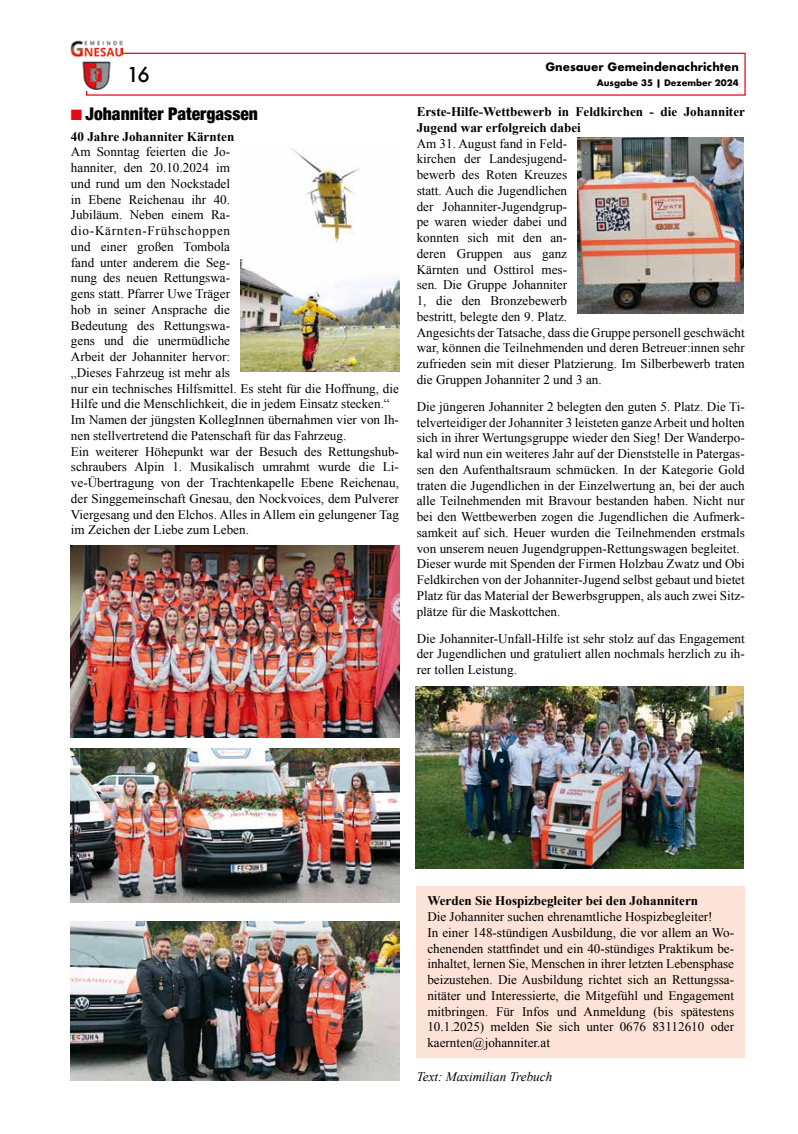
<style>
.page{position:relative;width:798px;height:1134px;background:#fff}
.page>*{position:absolute;margin:0;border:0;box-sizing:border-box;transform-origin:0 0}
.t1{font:500 20px "Futura";color:#000}
.t2{font:900 condensed 17.5px "Helvetica Neue";color:#000}
.t3{font:13.12px/15.8px "Times New Roman";color:#000}
.t4{font:700 13.12px/15.8px "Times New Roman";color:#000}
.t5{font:italic 13.12px "Times New Roman";color:#000}
.t6{font:700 11.25px "Futura";color:#000}
.t7{font:700 8.75px "Futura";color:#000}
.s1{color:#e30a16}
</style>
<div class="page">
<div style="left:86px;top:53px;width:659px;height:43px;border:1px solid #e30a16"></div>
<div style="left:65px;top:39px;width:58px;height:52px;background:#fff"></div>
<img style="left:70px;top:40px;width:53px;height:50px">
<img style="left:71px;top:921px;width:328px;height:160px">
<img style="left:241px;top:149px;width:158px;height:223px">
<img style="left:71px;top:546px;width:328px;height:191px">
<img style="left:71px;top:749px;width:328px;height:153px">
<div style="left:416px;top:886px;width:328px;height:172px;background:#fde3d7"></div>
<img style="left:415px;top:686px;width:328px;height:182px">
<img style="left:577px;top:138px;width:166px;height:175px">
<h1 class="t1" style="left:127px;top:61px;width:24px">16</h1>
<h2 class="t2" style="left:71px;top:99px;width:188px"><span class="s1">■</span> Johanniter Patergassen</h2>
<p class="t4" style="left:71px;top:128px;width:165px">40 Jahre Johanniter Kärnten</p>
<p class="t3" style="left:71px;top:144px;width:329px">Am Sonntag feierten die Jo-<br>hanniter, den 20.10.2024 im<br>und rund um den Nockstadel<br>in Ebene Reichenau ihr 40.<br>Jubiläum. Neben einem Ra-<br>dio-Kärnten-Frühschoppen<br>und einer großen Tombola<br>fand unter anderem die Seg-<br>nung des neuen Rettungswa-<br>gens statt. Pfarrer Uwe Träger<br>hob in seiner Ansprache die<br>Bedeutung des Rettungswa-<br>gens und die unermüdliche<br>Arbeit der Johanniter hervor:<br>„Dieses Fahrzeug ist mehr als<br>nur ein technisches Hilfsmittel. Es steht für die Hoffnung, die Hilfe und die Menschlichkeit, die in jedem Einsatz stecken.“ Im Namen der jüngsten KollegInnen übernahmen vier von Ih&shy;nen stellvertretend die Patenschaft für das Fahrzeug.<br>Ein weiterer Höhepunkt war der Besuch des Rettungshub&shy;schraubers Alpin 1. Musikalisch umrahmt wurde die Li&shy;ve-Übertragung von der Trachtenkapelle Ebene Reichenau, der Singgemeinschaft Gnesau, den Nockvoices, dem Pulverer Viergesang und den Elchos. Alles in Allem ein gelungener Tag im Zeichen der Liebe zum Leben.</p>
<p class="t6" style="left:545px;top:59px;width:195px">Gnesauer Gemeindenachrichten</p>
<p class="t7" style="left:596px;top:76px;width:144px">Ausgabe 35 | Dezember 2024</p>
<p class="t4" style="left:416px;top:103px;width:329px">Erste-Hilfe-Wettbewerb in Feldkirchen - die Johanniter<br>Jugend war erfolgreich dabei</p>
<p class="t3" style="left:416px;top:135px;width:329px">Am 31. August fand in Feld-<br>kirchen der Landesjugend-<br>bewerb des Roten Kreuzes<br>statt. Auch die Jugendlichen<br>der Johanniter-Jugendgrup-<br>pe waren wieder dabei und<br>konnten sich mit den an-<br>deren Gruppen aus ganz<br>Kärnten und Osttirol mes-<br>sen. Die Gruppe Johanniter<br>1, die den Bronzebewerb<br>bestritt, belegte den 9. Platz.<br>Angesichts der Tatsache, dass die Gruppe personell geschwächt war, können die Teilnehmenden und deren Betreuer:innen sehr zufrieden sein mit dieser Platzierung. Im Silberbewerb traten die Gruppen Johanniter 2 und 3 an.</p>
<p class="t3" style="left:416px;top:398px;width:329px">Die jüngeren Johanniter 2 belegten den guten 5. Platz. Die Ti&shy;telverteidiger der Johanniter 3 leisteten ganze Arbeit und holten sich in ihrer Wertungsgruppe wieder den Sieg! Der Wanderpo&shy;kal wird nun ein weiteres Jahr auf der Dienststelle in Patergas&shy;sen den Aufenthaltsraum schmücken. In der Kategorie Gold traten die Jugendlichen in der Einzelwertung an, bei der auch alle Teilnehmenden mit Bravour bestanden haben. Nicht nur bei den Wettbewerben zogen die Jugendlichen die Aufmerk&shy;samkeit auf sich. Heuer wurden die Teilnehmenden erstmals von unserem neuen Jugendgruppen-Rettungswagen begleitet.<br>Dieser wurde mit Spenden der Firmen Holzbau Zwatz und Obi Feldkirchen von der Johanniter-Jugend selbst gebaut und bietet Platz für das Material der Bewerbsgruppen, als auch zwei Sitz&shy;plätze für die Maskottchen.</p>
<p class="t3" style="left:416px;top:630px;width:329px;text-align:justify">Die Johanniter-Unfall-Hilfe ist sehr stolz auf das Engagement der Jugendlichen und gratuliert allen nochmals herzlich zu ih&shy;rer tollen Leistung.</p>
<p class="t4" style="left:427px;top:893px;width:272px">Werden Sie Hospizbegleiter bei den Johannitern</p>
<p class="t3" style="left:427px;top:908px;width:308px">Die Johanniter suchen ehrenamtliche Hospizbegleiter!<br>In einer 148-stündigen Ausbildung, die vor allem an Wo&shy;chenenden stattfindet und ein 40-stündiges Praktikum be&shy;inhaltet, lernen Sie, Menschen in ihrer letzten Lebensphase beizustehen. Die Ausbildung richtet sich an Rettungssa&shy;nitäter und Interessierte, die Mitgefühl und Engagement mitbringen. Für Infos und Anmeldung (bis spätestens 10.1.2025) melden Sie sich unter 0676 83112610 oder kaernten@johanniter.at</p>
<p class="t5" style="left:416px;top:1067px;width:137px">Text: Maximilian Trebuch</p>
</div>
